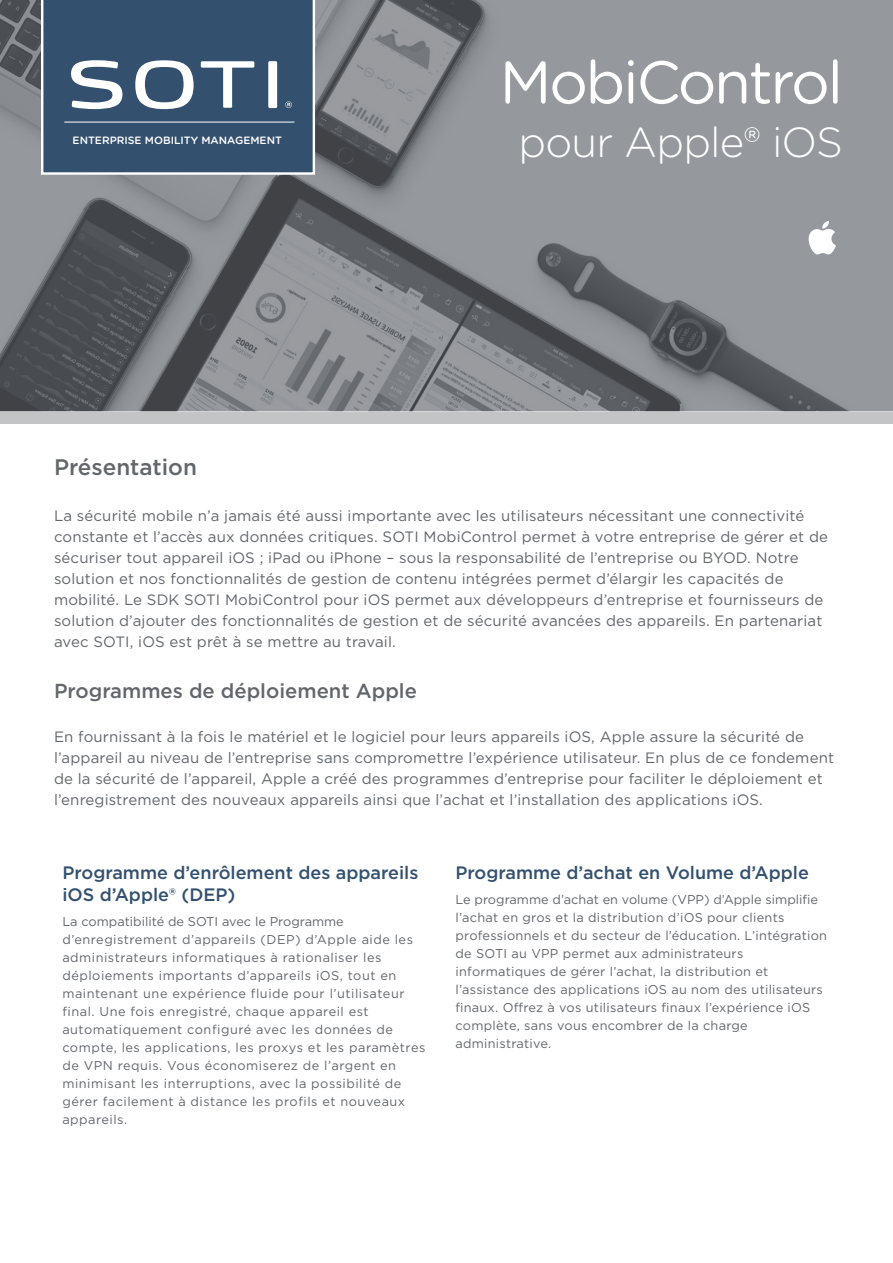
<style>
.page{position:relative;width:893px;height:1263px;background:#fff}
.page>*{position:absolute;margin:0;border:0;box-sizing:border-box;transform-origin:0 0}
.t1{font:60px "Gotham Rounded";letter-spacing:-.04em;color:#fff}
.t2{font:300 42px "Gotham Rounded";letter-spacing:-.02em;color:#fff}
.Bullets_2_-smaller_t{font:500 22.5px "Gotham";color:#63666b}
.Bullets_2_-smaller_t-2{font:500 20.25px "Gotham";color:#63666b}
.Bullets_2_-smaller_t-3{font:500 18px/21.6px "Gotham";color:#33516e}
.Bullets_2_-smaller_t-4{font:15px/21px "Gotham";letter-spacing:.01em;color:#63666b}
.Bullets_2_-smaller_t-5{font:12.75px/18px "Gotham";letter-spacing:.04em;color:#63666b}
.Bullets_2_-smaller_t-6{font:12.75px/18px "Gotham";letter-spacing:.02em;color:#63666b}
.t3{font:500 10.65px "Gotham Rounded";color:#fff}
</style>
<div class="page">
<img style="left:0;top:0;width:893px;height:411px">
<svg style="left:807px;top:221px;width:29px;height:34px"></svg>
<div style="left:0;top:411px;width:893px;height:13px;background:#c3c4c6"></div>
<div style="left:41px;top:0;width:274px;height:175px;background:#33516e"></div>
<svg style="left:135px;top:60px;width:59px;height:49px"></svg>
<svg style="left:201px;top:61px;width:53px;height:47px"></svg>
<div style="left:268px;top:61px;width:9px;height:47px;background:#fff;border-radius:2px"></div>
<svg style="left:71px;top:60px;width:51px;height:49px"></svg>
<svg style="left:285px;top:101px;width:7px;height:7px"></svg>
<hr style="left:64px;top:122px;width:230px;height:1px;background:#fff">
<p class="t1" style="left:499px;top:41px;width:345px">MobiControl</p>
<p class="t3" style="left:73px;top:133px;width:211px">ENTERPRISE MOBILITY MANAGEMENT</p>
<p class="t2" style="left:519px;top:114px;width:326px">pour Apple® iOS</p>
<p class="Bullets_2_-smaller_t" style="left:54px;top:452px;width:145px">Présentation</p>
<p class="Bullets_2_-smaller_t-4" style="left:54px;top:505px;width:775px">La sécurité mobile n’a jamais été aussi importante avec les utilisateurs nécessitant une connectivité constante et l’accès aux données critiques. SOTI MobiControl permet à votre entreprise de gérer et de sécuriser tout appareil iOS ; iPad ou iPhone – sous la responsabilité de l’entreprise ou BYOD. Notre solution et nos fonctionnalités de gestion de contenu intégrées permet d’élargir les capacités de mobilité. Le SDK SOTI MobiControl pour iOS permet aux développeurs d’entreprise et fournisseurs de solution d’ajouter des fonctionnalités de gestion et de sécurité avancées des appareils. En partenariat avec SOTI, iOS est prêt à se mettre au travail.</p>
<p class="Bullets_2_-smaller_t-2" style="left:54px;top:677px;width:364px">Programmes de déploiement Apple</p>
<p class="Bullets_2_-smaller_t-4" style="left:54px;top:726px;width:782px">En fournissant à la fois le matériel et le logiciel pour leurs appareils iOS, Apple assure la sécurité de l’appareil au niveau de l’entreprise sans compromettre l’expérience utilisateur. En plus de ce fondement de la sécurité de l’appareil, Apple a créé des programmes d’entreprise pour faciliter le déploiement et l’enregistrement des nouveaux appareils ainsi que l’achat et l’installation des applications iOS.</p>
<p class="Bullets_2_-smaller_t-3" style="left:62px;top:862px;width:358px">Programme d’enrôlement des appareils iOS d’Apple® (DEP)</p>
<p class="Bullets_2_-smaller_t-5" style="left:62px;top:912px;width:365px">La compatibilité de SOTI avec le Programme d’enregistrement d’appareils (DEP) d’Apple aide les administrateurs informatiques à rationaliser les déploiements importants d’appareils iOS, tout en maintenant une expérience fluide pour l’utilisateur final. Une fois enregistré, chaque appareil est automatiquement configuré avec les données de compte, les applications, les proxys et les paramètres de VPN requis. Vous économiserez de l’argent en minimisant les interruptions, avec la possibilité de gérer facilement à distance les profils et nouveaux appareils.</p>
<p class="Bullets_2_-smaller_t-3" style="left:455px;top:862px;width:355px">Programme d’achat en Volume d’Apple</p>
<p class="Bullets_2_-smaller_t-6" style="left:455px;top:890px;width:373px">Le programme d’achat en volume (VPP) d’Apple simplifie l’achat en gros et la distribution d’iOS pour clients professionnels et du secteur de l’éducation. L’intégration de SOTI au VPP permet aux administrateurs informatiques de gérer l’achat, la distribution et l’assistance des applications iOS au nom des utilisateurs finaux. Offrez à vos utilisateurs finaux l’expérience iOS complète, sans vous encombrer de la charge administrative.</p>
</div>
